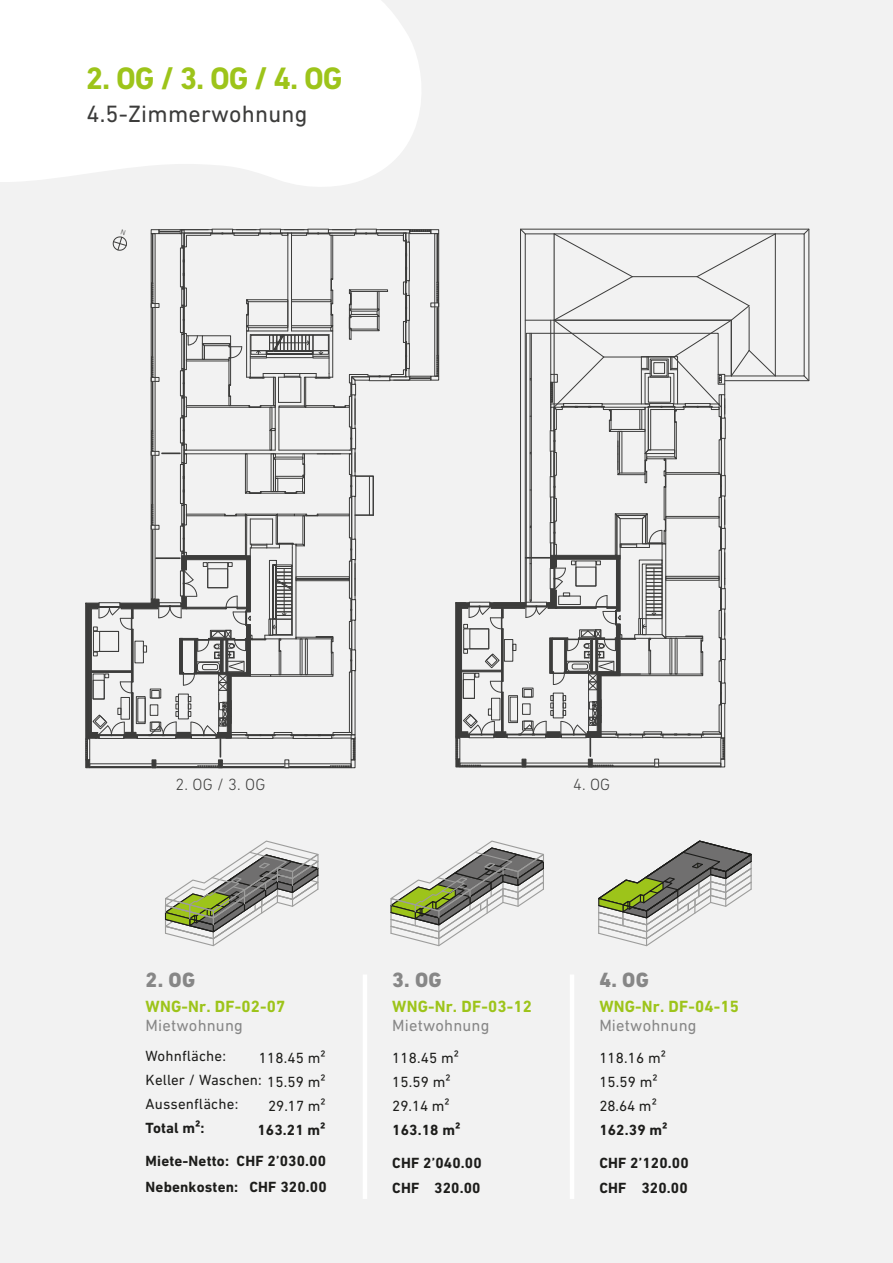
<style>
.page{position:relative;width:893px;height:1263px;background:#f2f2f2}
.page>*{position:absolute;margin:0;border:0;box-sizing:border-box;transform-origin:0 0}
.t1{font:700 31.5px "DIN Next LT Pro";color:#9dc41a}
.t2{font:24px "DIN Next LT Pro";letter-spacing:.01em;color:#3c3c3b}
.t3{font:800 21px "DIN Next LT Pro";color:#878787}
.t4{font:700 16.5px "DIN Next LT Pro";letter-spacing:.01em;color:#9dc41a}
.t5{font:16.5px "DIN Next LT Pro";letter-spacing:.01em;color:#878787}
.t6{font:300 16.5px "DIN Next LT Pro";color:#3c3c3b}
.t7{font:700 15px/25.5px "DIN Next LT Pro";letter-spacing:.01em;color:#1d1d1b}
.t8{font:15px/24px "DIN Next LT Pro";letter-spacing:.01em;color:#1d1d1b}
</style>
<div class="page">
<svg style="left:0;top:0;width:421px;height:187px;fill:#fff"></svg>
<svg style="left:804px;top:375px;width:5px;height:6px"></svg>
<svg style="left:804px;top:229px;width:5px;height:5px"></svg>
<svg style="left:455px;top:229px;width:321px;height:538px"></svg>
<hr style="left:363px;top:974px;width:4px;height:225px;background:#fff">
<hr style="left:570px;top:974px;width:4px;height:225px;background:#fff">
<svg style="left:390px;top:840px;width:154px;height:107px"></svg>
<svg style="left:164px;top:840px;width:155px;height:107px"></svg>
<svg style="left:598px;top:840px;width:154px;height:107px"></svg>
<svg style="left:85px;top:229px;width:354px;height:539px"></svg>
<h1 class="t1" style="left:86px;top:60px;width:258px">2. OG / 3. OG / 4. OG</h1>
<h2 class="t2" style="left:86px;top:100px;width:223px">4.5-Zimmerwohnung</h2>
<p class="t6" style="left:175px;top:775px;width:91px">2. OG / 3. OG</p>
<p class="t6" style="left:573px;top:775px;width:39px">4. OG</p>
<h3 class="t3" style="left:146px;top:968px;width:51px">2. OG</h3>
<p class="t4" style="left:146px;top:996px;width:141px">WNG-Nr. DF-02-07</p>
<p class="t5" style="left:146px;top:1016px;width:99px">Mietwohnung</p>
<p class="t8" style="left:146px;top:1044px;width:181px">Wohnfläche:<br>Keller / Waschen: 15.59 m²<br>Aussenfläche:</p>
<p class="t7" style="left:146px;top:1115px;width:61px">Total m²:</p>
<p class="t7" style="left:146px;top:1148px;width:183px">Miete-Netto: CHF 2’030.00<br>Nebenkosten: CHF 320.00</p>
<p class="t8" style="left:259px;top:1045px;width:68px">118.45 m²</p>
<p class="t8" style="left:268px;top:1093px;width:59px">29.17 m²</p>
<p class="t7" style="left:257px;top:1116px;width:70px">163.21 m²</p>
<h3 class="t3" style="left:392px;top:968px;width:51px">3. OG</h3>
<p class="t4" style="left:392px;top:996px;width:141px">WNG-Nr. DF-03-12</p>
<p class="t5" style="left:392px;top:1016px;width:99px">Mietwohnung</p>
<p class="t8" style="left:392px;top:1045px;width:68px">118.45 m²<br>15.59 m²<br>29.14 m²</p>
<p class="t7" style="left:392px;top:1116px;width:70px">163.18 m²</p>
<p class="t7" style="left:392px;top:1149px;width:91px">CHF 2’040.00<br>CHF 320.00</p>
<h3 class="t3" style="left:599px;top:968px;width:51px">4. OG</h3>
<p class="t4" style="left:599px;top:996px;width:141px">WNG-Nr. DF-04-15</p>
<p class="t5" style="left:599px;top:1016px;width:99px">Mietwohnung</p>
<p class="t8" style="left:599px;top:1045px;width:68px">118.16 m²<br>15.59 m²<br>28.64 m²</p>
<p class="t7" style="left:599px;top:1116px;width:70px">162.39 m²</p>
<p class="t7" style="left:599px;top:1149px;width:91px">CHF 2’120.00<br>CHF 320.00</p>
</div>
